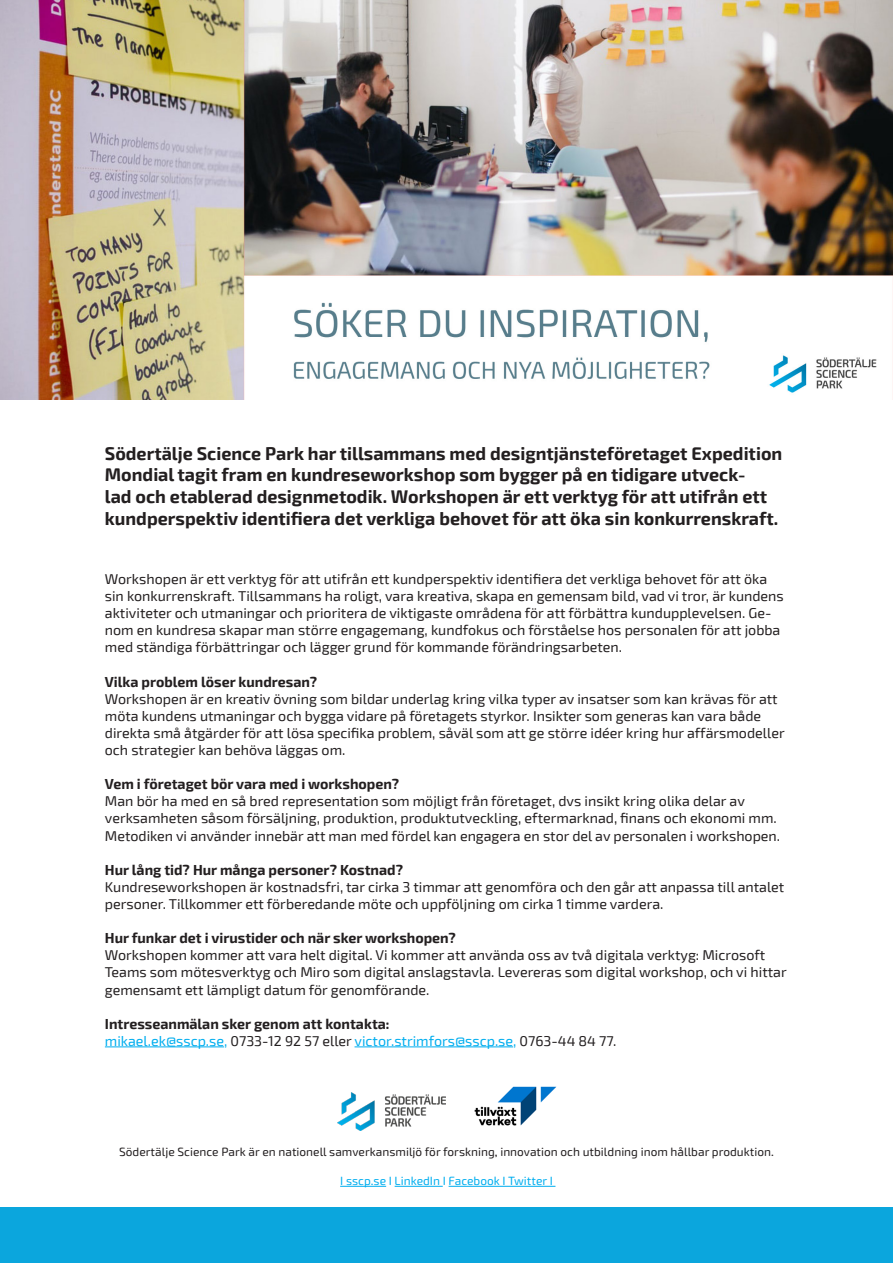
<style>
.page{position:relative;width:893px;height:1263px;background:#fff}
.page>*{position:absolute;margin:0;border:0;box-sizing:border-box;transform-origin:0 0}
.t1{font:700 18px/21.6px "Exo 2";color:#231f20}
.t2{font:14.25px/17.1px "Exo 2";color:#231f20}
.t3{font:700 14.25px "Exo 2";color:#231f20}
.t4{font:14.25px/17.1px "Exo 2";color:#00aeef}
.t5{font:12px "Exo Soft";color:#231f20}
.t6{font:12px "Exo Soft";color:#00aeef}
.s1{font-weight:700;color:#231f20}
.s2{color:#231f20}
</style>
<div class="page">
<hr style="left:340px;top:1186px;width:46px;height:1px;background:#00aeef">
<hr style="left:395px;top:1186px;width:48px;height:1px;background:#00aeef">
<hr style="left:449px;top:1186px;width:106px;height:1px;background:#00aeef">
<img style="left:474px;top:1086px;width:83px;height:40px">
<img style="left:337px;top:1093px;width:109px;height:38px">
<hr style="left:105px;top:1046px;width:119px;height:1px;background:#00aeef">
<hr style="left:355px;top:1046px;width:158px;height:1px;background:#00aeef">
<img style="left:0;top:0;width:893px;height:400px">
<div style="left:0;top:1208px;width:893px;height:55px;background:#0ba6dd"></div>
<p class="t1" style="left:105px;top:443px;width:679px">Södertälje Science Park har tillsammans med designtjänsteföretaget Expedition Mondial tagit fram en kundreseworkshop som bygger på en tidigare utveck-<br>lad och etablerad designmetodik. Workshopen är ett verktyg för att utifrån ett kundperspektiv identifiera det verkliga behovet för att öka sin konkurrenskraft.</p>
<p class="t2" style="left:105px;top:571px;width:680px">Workshopen är ett verktyg för att utifrån ett kundperspektiv identifiera det verkliga behovet för att öka sin konkurrenskraft. Tillsammans ha roligt, vara kreativa, skapa en gemensam bild, vad vi tror, är kundens aktiviteter och utmaningar och prioritera de viktigaste områdena för att förbättra kundupplevelsen. Ge&shy;nom en kundresa skapar man större engagemang, kundfokus och förståelse hos personalen för att jobba med ständiga förbättringar och lägger grund för kommande förändringsarbeten.</p>
<p class="t3" style="left:105px;top:673px;width:214px">Vilka problem löser kundresan?</p>
<p class="t2" style="left:105px;top:690px;width:681px">Workshopen är en kreativ övning som bildar underlag kring vilka typer av insatser som kan krävas för att möta kundens utmaningar och bygga vidare på företagets styrkor. Insikter som generas kan vara både direkta små åtgärder för att lösa specifika problem, såväl som att ge större idéer kring hur affärsmodeller och strategier kan behöva läggas om.</p>
<p class="t3" style="left:105px;top:776px;width:296px">Vem i företaget bör vara med i workshopen?</p>
<p class="t2" style="left:105px;top:793px;width:677px">Man bör ha med en så bred representation som möjligt från företaget, dvs insikt kring olika delar av verksamheten såsom försäljning, produktion, produktutveckling, eftermarknad, finans och ekonomi mm.<br>Metodiken vi använder innebär att man med fördel kan engagera en stor del av personalen i workshopen.</p>
<p class="t3" style="left:105px;top:861px;width:300px">Hur lång tid? Hur många personer? Kostnad?</p>
<p class="t2" style="left:105px;top:879px;width:681px">Kundreseworkshopen är kostnadsfri, tar cirka 3 timmar att genomföra och den går att anpassa till antalet personer. Tillkommer ett förberedande möte och uppföljning om cirka 1 timme vardera.</p>
<p class="t3" style="left:105px;top:930px;width:352px">Hur funkar det i virustider och när sker workshopen?</p>
<p class="t2" style="left:105px;top:947px;width:683px">Workshopen kommer att vara helt digital. Vi kommer att använda oss av två digitala verktyg: Microsoft<br>Teams som mötesverktyg och Miro som digital anslagstavla. Levereras som digital workshop, och vi hittar gemensamt ett lämpligt datum för genomförande.</p>
<p class="t4" style="left:105px;top:1015px;width:513px"><span class="s1">Intresseanmälan sker genom att kontakta:<br></span>mikael.ek@sscp.se, <span class="s2">0733-12 92 57 eller</span> victor.strimfors@sscp.se, <span class="s2">0763-44 84 77.</span></p>
<p class="t5" style="left:119px;top:1145px;width:656px">Södertälje Science Park är en nationell samverkansmiljö för forskning, innovation och utbildning inom hållbar produktion.</p>
<p class="t6" style="left:340px;top:1174px;width:214px">I sscp.se I LinkedIn I Facebook I Twitter I</p>
</div>
